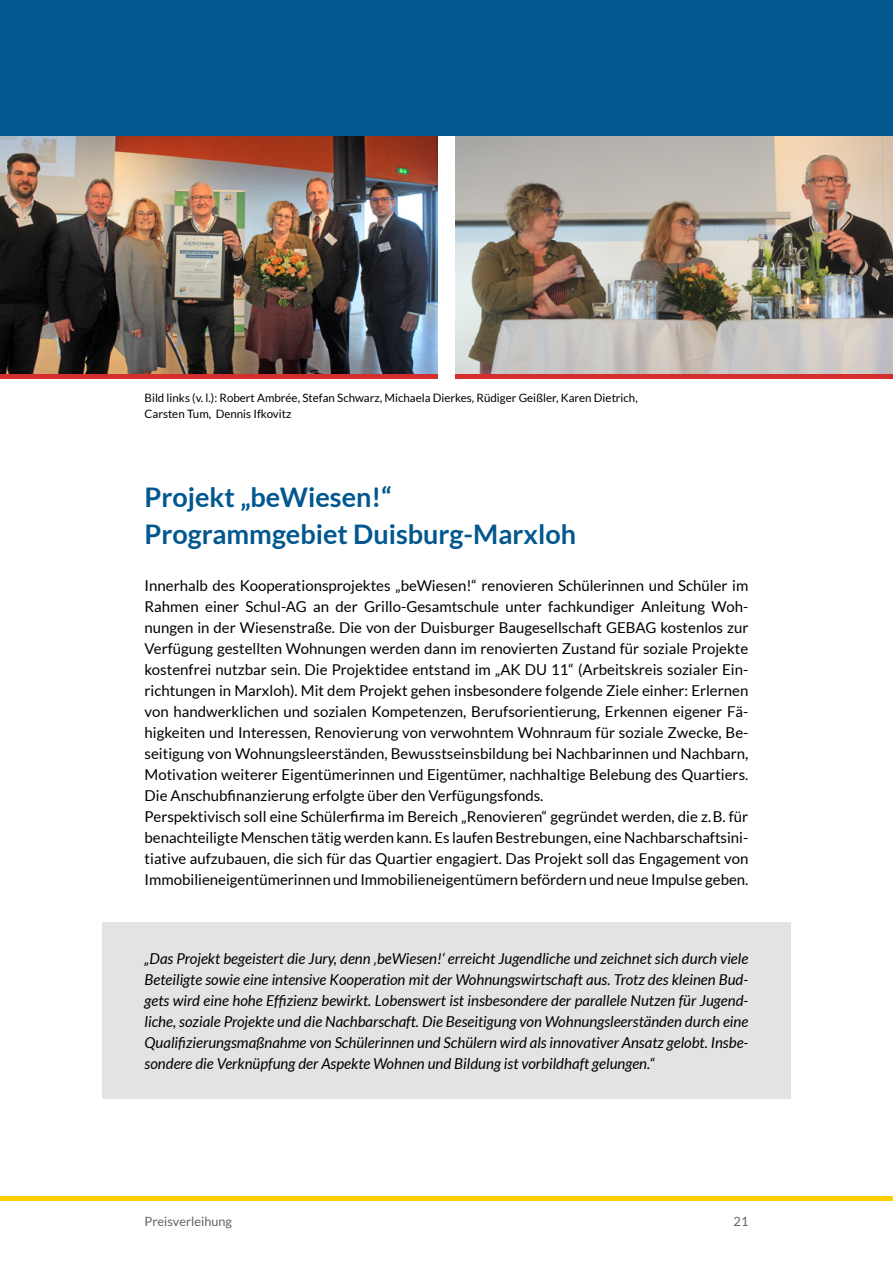
<style>
.page{position:relative;width:893px;height:1263px;background:#fff}
.page>*{position:absolute;margin:0;border:0;box-sizing:border-box;transform-origin:0 0}
.t1{font:700 27px/37.5px "Lato";color:#02578f}
.t2{font:15px/21px "Lato";color:#000}
.t3{font:italic 15px/21px "Lato";color:#000;text-align:justify}
.t4{font:12.75px "Lato";color:#646363}
.t5{font:11.55px/16.5px "Lato";color:#000}
</style>
<div class="page">
<div style="left:0;top:1196px;width:893px;height:5px;background:#fed000"></div>
<div style="left:102px;top:922px;width:689px;height:177px;background:#e3e3e3"></div>
<img style="left:455px;top:136px;width:438px;height:238px">
<hr style="left:455px;top:374px;width:438px;height:4px;background:#d42d2e">
<img style="left:0;top:136px;width:438px;height:238px">
<hr style="left:0;top:374px;width:438px;height:4px;background:#d42d2e">
<div style="left:0;top:0;width:893px;height:136px;background:#02578f"></div>
<p class="t5" style="left:145px;top:389px;width:495px">Bild links (v. l.): Robert Ambrée, Stefan Schwarz, Michaela Dierkes, Rüdiger Geißler, Karen Dietrich,<br>Carsten Tum, Dennis Ifkovitz</p>
<h1 class="t1" style="left:145px;top:478px;width:433px">Projekt „beWiesen!“<br>Programmgebiet Duisburg-Marxloh</h1>
<p class="t2" style="left:145px;top:575px;width:605px">Innerhalb des Kooperationsprojektes „beWiesen!“ renovieren Schülerinnen und Schüler im Rahmen einer Schul-AG an der Grillo-Gesamtschule unter fachkundiger Anleitung Woh&shy;nungen in der Wiesenstraße. Die von der Duisburger Baugesellschaft GEBAG kostenlos zur Verfügung gestellten Wohnungen werden dann im renovierten Zustand für soziale Projekte kostenfrei nutzbar sein. Die Projektidee entstand im „AK DU 11“ (Arbeitskreis sozialer Ein&shy;richtungen in Marxloh). Mit dem Projekt gehen insbesondere folgende Ziele einher: Erlernen von handwerklichen und sozialen Kompetenzen, Berufsorientierung, Erkennen eigener Fä&shy;higkeiten und Interessen, Renovierung von verwohntem Wohnraum für soziale Zwecke, Be&shy;seitigung von Wohnungsleerständen, Bewusstseinsbildung bei Nachbarinnen und Nachbarn, Motivation weiterer Eigentümerinnen und Eigentümer, nachhaltige Belebung des Quartiers.<br>Die Anschubfinanzierung erfolgte über den Verfügungsfonds.<br>Perspektivisch soll eine Schülerfirma im Bereich „Renovieren“ gegründet werden, die z.B. für benachteiligte Menschen tätig werden kann. Es laufen Bestrebungen, eine Nachbarschaftsini&shy;tiative aufzubauen, die sich für das Quartier engagiert. Das Projekt soll das Engagement von Immobilieneigentümerinnen und Immobilieneigentümern befördern und neue Impulse geben.</p>
<p class="t3" style="left:145px;top:949px;width:605px">„Das Projekt begeistert die Jury, denn ‚beWiesen!‘ erreicht Jugendliche und zeichnet sich durch viele Beteiligte sowie eine intensive Kooperation mit der Wohnungswirtschaft aus. Trotz des kleinen Bud&shy;gets wird eine hohe Effizienz bewirkt. Lobenswert ist insbesondere der parallele Nutzen für Jugend&shy;liche, soziale Projekte und die Nachbarschaft. Die Beseitigung von Wohnungsleerständen durch eine Qualifizierungsmaßnahme von Schülerinnen und Schülern wird als innovativer Ansatz gelobt. Insbe&shy;sondere die Verknüpfung der Aspekte Wohnen und Bildung ist vorbildhaft gelungen.“</p>
<p class="t4" style="left:145px;top:1214px;width:89px">Preisverleihung</p>
<p class="t4" style="left:734px;top:1214px;width:16px">21</p>
</div>
